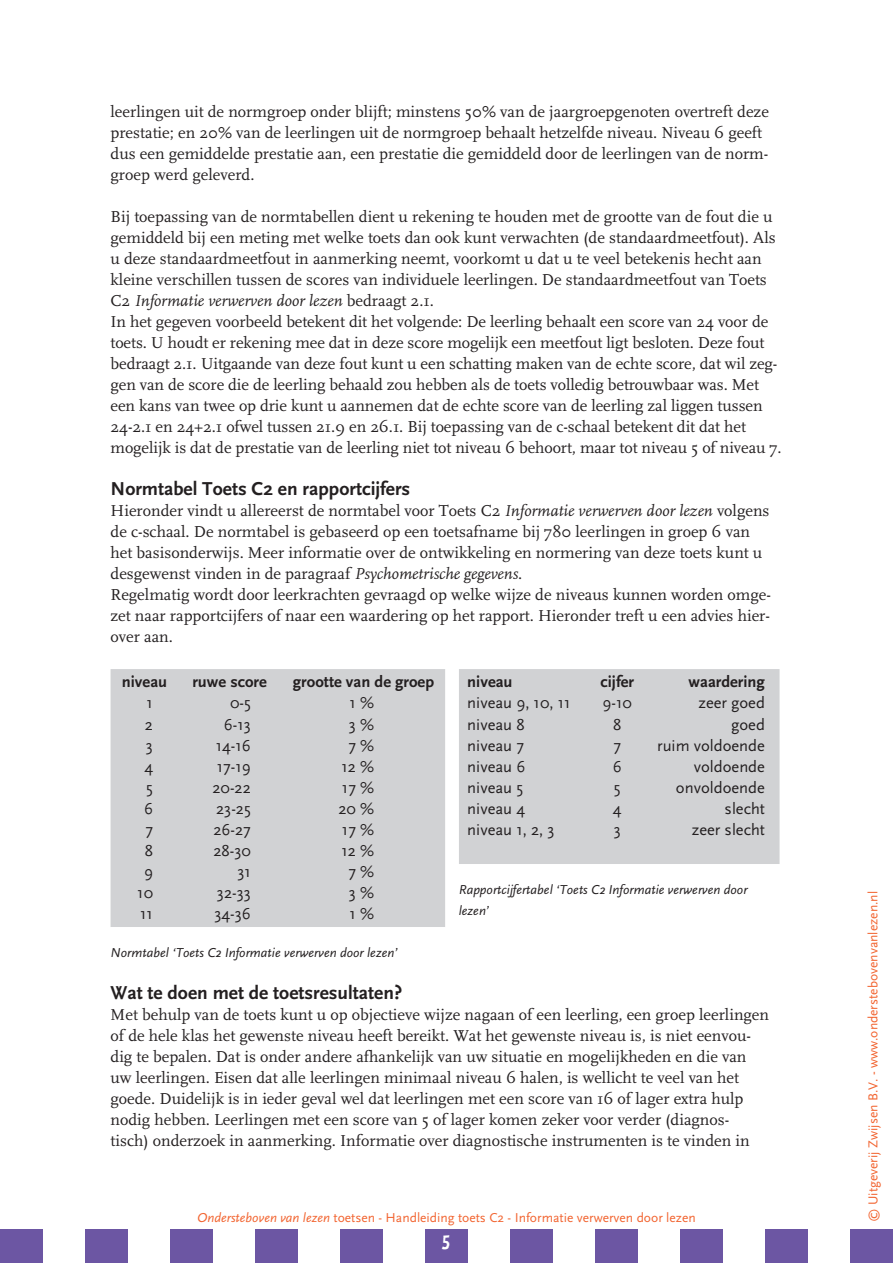
<style>
.page{position:relative;width:893px;height:1263px;background:#fff}
.page>*{position:absolute;margin:0;border:0;box-sizing:border-box;transform-origin:0 0}
._03_Andere_pagina_s{font:700 19.5px "Scala Sans";color:#231f20}
._03_Andere_pagina_s-2{font:16.5px/21px "Scala";color:#231f20}
._04_Tabel_04_Normtab{font:16.5px "Scala Sans";color:#231f20}
._04_Tabel_04_Normtab-2{font:700 16.5px "Scala Sans";color:#231f20}
.t1{font:13.5px "Scala Sans";color:#f26430}
._03_Andere_pagina_s-3{font:italic 13.5px/21px "Scala Sans";color:#231f20}
.s1{font-style:italic}
</style>
<div class="page">
<div style="left:0;top:1229px;width:43px;height:34px;background:#6c56a3"></div>
<div style="left:85px;top:1229px;width:43px;height:34px;background:#6c56a3"></div>
<div style="left:170px;top:1229px;width:43px;height:34px;background:#6c56a3"></div>
<div style="left:255px;top:1229px;width:43px;height:34px;background:#6c56a3"></div>
<div style="left:340px;top:1229px;width:43px;height:34px;background:#6c56a3"></div>
<div style="left:425px;top:1229px;width:43px;height:34px;background:#6c56a3"></div>
<div style="left:510px;top:1229px;width:43px;height:34px;background:#6c56a3"></div>
<div style="left:595px;top:1229px;width:43px;height:34px;background:#6c56a3"></div>
<div style="left:680px;top:1229px;width:43px;height:34px;background:#6c56a3"></div>
<div style="left:765px;top:1229px;width:43px;height:34px;background:#6c56a3"></div>
<div style="left:850px;top:1229px;width:43px;height:34px;background:#6c56a3"></div>
<svg style="left:111px;top:669px;width:668px;height:258px;background:#d7d8d9"></svg>
<p class="_03_Andere_pagina_s-2" style="left:111px;top:101px;width:660px">leerlingen uit de normgroep onder blijft; minstens 50% van de jaargroepgenoten overtreft deze prestatie; en 20% van de leerlingen uit de normgroep behaalt hetzelfde niveau. Niveau 6 geeft dus een gemiddelde prestatie aan, een prestatie die gemiddeld door de leerlingen van de norm&shy;groep werd geleverd.</p>
<p class="_03_Andere_pagina_s-2" style="left:111px;top:206px;width:667px">Bij toepassing van de normtabellen dient u rekening te houden met de grootte van de fout die u gemiddeld bij een meting met welke toets dan ook kunt verwachten (de standaardmeetfout). Als u deze standaardmeetfout in aanmerking neemt, voorkomt u dat u te veel betekenis hecht aan kleine verschillen tussen de scores van individuele leerlingen. De standaardmeetfout van Toets C2 <span class="s1">Informatie verwerven door lezen</span> bedraagt 2.1.</p>
<p class="_03_Andere_pagina_s-2" style="left:111px;top:311px;width:673px">In het gegeven voorbeeld betekent dit het volgende: De leerling behaalt een score van 24 voor de toets. U houdt er rekening mee dat in deze score mogelijk een meetfout ligt besloten. Deze fout bedraagt 2.1. Uitgaande van deze fout kunt u een schatting maken van de echte score, dat wil zeg&shy;gen van de score die de leerling behaald zou hebben als de toets volledig betrouwbaar was. Met een kans van twee op drie kunt u aannemen dat de echte score van de leerling zal liggen tussen 24-2.1 en 24+2.1 ofwel tussen 21.9 en 26.1. Bij toepassing van de c-schaal betekent dit dat het mogelijk is dat de prestatie van de leerling niet tot niveau 6 behoort, maar tot niveau 5 of niveau 7.</p>
<p class="_03_Andere_pagina_s" style="left:111px;top:478px;width:301px">Normtabel Toets C2 en rapportcijfers</p>
<p class="_03_Andere_pagina_s-2" style="left:111px;top:500px;width:660px">Hieronder vindt u allereerst de normtabel voor Toets C2 <span class="s1">Informatie verwerven door lezen</span> volgens de c-schaal. De normtabel is gebaseerd op een toetsafname bij 780 leerlingen in groep 6 van het basisonderwijs. Meer informatie over de ontwikkeling en normering van deze toets kunt u desgewenst vinden in de paragraaf <span class="s1">Psychometrische gegevens</span>.</p>
<p class="_03_Andere_pagina_s-2" style="left:111px;top:584px;width:662px;text-align:justify">Regelmatig wordt door leerkrachten gevraagd op welke wijze de niveaus kunnen worden omge&shy;zet naar rapportcijfers of naar een waardering op het rapport. Hieronder treft u een advies hier&shy;over aan.</p>
<p class="_04_Tabel_04_Normtab-2" style="left:122px;top:673px;width:47px">niveau</p>
<p class="_04_Tabel_04_Normtab-2" style="left:192px;top:673px;width:76px">ruwe score</p>
<p class="_04_Tabel_04_Normtab-2" style="left:293px;top:673px;width:143px">grootte van de groep</p>
<p class="_04_Tabel_04_Normtab" style="left:147px;top:694px;width:8px">1</p>
<p class="_04_Tabel_04_Normtab" style="left:230px;top:694px;width:22px">0-5</p>
<p class="_04_Tabel_04_Normtab" style="left:350px;top:694px;width:26px">1 %</p>
<p class="_04_Tabel_04_Normtab" style="left:145px;top:715px;width:10px">2</p>
<p class="_04_Tabel_04_Normtab" style="left:224px;top:715px;width:29px">6-13</p>
<p class="_04_Tabel_04_Normtab" style="left:349px;top:715px;width:27px">3 %</p>
<p class="_04_Tabel_04_Normtab" style="left:146px;top:736px;width:9px">3</p>
<p class="_04_Tabel_04_Normtab" style="left:216px;top:736px;width:37px">14-16</p>
<p class="_04_Tabel_04_Normtab" style="left:348px;top:736px;width:27px">7 %</p>
<p class="_04_Tabel_04_Normtab" style="left:144px;top:757px;width:10px">4</p>
<p class="_04_Tabel_04_Normtab" style="left:217px;top:757px;width:36px">17-19</p>
<p class="_04_Tabel_04_Normtab" style="left:341px;top:757px;width:34px">12 %</p>
<p class="_04_Tabel_04_Normtab" style="left:146px;top:778px;width:8px">5</p>
<p class="_04_Tabel_04_Normtab" style="left:212px;top:778px;width:40px">20-22</p>
<p class="_04_Tabel_04_Normtab" style="left:342px;top:778px;width:34px">17 %</p>
<p class="_04_Tabel_04_Normtab" style="left:144px;top:799px;width:10px">6</p>
<p class="_04_Tabel_04_Normtab" style="left:216px;top:799px;width:36px">23-25</p>
<p class="_04_Tabel_04_Normtab" style="left:338px;top:799px;width:37px">20 %</p>
<p class="_04_Tabel_04_Normtab" style="left:145px;top:820px;width:9px">7</p>
<p class="_04_Tabel_04_Normtab" style="left:213px;top:820px;width:39px">26-27</p>
<p class="_04_Tabel_04_Normtab" style="left:342px;top:820px;width:34px">17 %</p>
<p class="_04_Tabel_04_Normtab" style="left:145px;top:841px;width:10px">8</p>
<p class="_04_Tabel_04_Normtab" style="left:213px;top:841px;width:39px">28-30</p>
<p class="_04_Tabel_04_Normtab" style="left:341px;top:841px;width:34px">12 %</p>
<p class="_04_Tabel_04_Normtab" style="left:144px;top:862px;width:10px">9</p>
<p class="_04_Tabel_04_Normtab" style="left:237px;top:862px;width:15px">31</p>
<p class="_04_Tabel_04_Normtab" style="left:348px;top:862px;width:27px">7 %</p>
<p class="_04_Tabel_04_Normtab" style="left:137px;top:883px;width:17px">10</p>
<p class="_04_Tabel_04_Normtab" style="left:217px;top:883px;width:35px">32-33</p>
<p class="_04_Tabel_04_Normtab" style="left:349px;top:883px;width:27px">3 %</p>
<p class="_04_Tabel_04_Normtab" style="left:140px;top:904px;width:14px">11</p>
<p class="_04_Tabel_04_Normtab" style="left:214px;top:904px;width:38px">34-36</p>
<p class="_04_Tabel_04_Normtab" style="left:350px;top:904px;width:26px">1 %</p>
<p class="_04_Tabel_04_Normtab-2" style="left:467px;top:673px;width:47px">niveau</p>
<p class="_04_Tabel_04_Normtab-2" style="left:601px;top:673px;width:35px">cijfer</p>
<p class="_04_Tabel_04_Normtab-2" style="left:689px;top:673px;width:78px">waardering</p>
<p class="_04_Tabel_04_Normtab" style="left:467px;top:694px;width:105px">niveau 9, 10, 11</p>
<p class="_04_Tabel_04_Normtab" style="left:603px;top:694px;width:31px">9-10</p>
<p class="_04_Tabel_04_Normtab" style="left:698px;top:694px;width:68px">zeer goed</p>
<p class="_04_Tabel_04_Normtab" style="left:467px;top:715px;width:59px">niveau 8</p>
<p class="_04_Tabel_04_Normtab" style="left:613px;top:715px;width:10px">8</p>
<p class="_04_Tabel_04_Normtab" style="left:731px;top:715px;width:35px">goed</p>
<p class="_04_Tabel_04_Normtab" style="left:467px;top:736px;width:58px">niveau 7</p>
<p class="_04_Tabel_04_Normtab" style="left:613px;top:736px;width:9px">7</p>
<p class="_04_Tabel_04_Normtab" style="left:657px;top:736px;width:109px">ruim voldoende</p>
<p class="_04_Tabel_04_Normtab" style="left:467px;top:757px;width:60px">niveau 6</p>
<p class="_04_Tabel_04_Normtab" style="left:613px;top:757px;width:10px">6</p>
<p class="_04_Tabel_04_Normtab" style="left:694px;top:757px;width:73px">voldoende</p>
<p class="_04_Tabel_04_Normtab" style="left:467px;top:778px;width:57px">niveau 5</p>
<p class="_04_Tabel_04_Normtab" style="left:614px;top:778px;width:8px">5</p>
<p class="_04_Tabel_04_Normtab" style="left:676px;top:778px;width:90px">onvoldoende</p>
<p class="_04_Tabel_04_Normtab" style="left:467px;top:799px;width:59px">niveau 4</p>
<p class="_04_Tabel_04_Normtab" style="left:613px;top:799px;width:10px">4</p>
<p class="_04_Tabel_04_Normtab" style="left:725px;top:799px;width:42px">slecht</p>
<p class="_04_Tabel_04_Normtab" style="left:467px;top:820px;width:89px">niveau 1, 2, 3</p>
<p class="_04_Tabel_04_Normtab" style="left:614px;top:820px;width:9px">3</p>
<p class="_04_Tabel_04_Normtab" style="left:692px;top:820px;width:75px">zeer slecht</p>
<p class="_03_Andere_pagina_s-3" style="left:459px;top:879px;width:290px">Rapportcijfertabel ‘Toets C2 Informatie verwerven door lezen’</p>
<p class="_03_Andere_pagina_s-3" style="left:111px;top:942px;width:289px">Normtabel ‘Toets C2 Informatie verwerven door lezen’</p>
<p class="_03_Andere_pagina_s" style="left:111px;top:982px;width:293px">Wat te doen met de toetsresultaten?</p>
<p class="_03_Andere_pagina_s-2" style="left:111px;top:1004px;width:660px">Met behulp van de toets kunt u op objectieve wijze nagaan of een leerling, een groep leerlingen of de hele klas het gewenste niveau heeft bereikt. Wat het gewenste niveau is, is niet eenvou&shy;dig te bepalen. Dat is onder andere afhankelijk van uw situatie en mogelijkheden en die van uw leerlingen. Eisen dat alle leerlingen minimaal niveau 6 halen, is wellicht te veel van het goede. Duidelijk is in ieder geval wel dat leerlingen met een score van 16 of lager extra hulp nodig hebben. Leerlingen met een score van 5 of lager komen zeker voor verder (diagnos&shy;tisch) onderzoek in aanmerking. Informatie over diagnostische instrumenten is te vinden in</p>
<p class="t1" style="left:197px;top:1210px;width:500px"><span class="s1">Ondersteboven van lezen</span> toetsen - Handleiding toets C2 - Informatie verwerven door lezen</p>
<p class="t1" style="left:866px;top:1222px;width:332px;rotate:-90deg">© Uitgeverij Zwijsen B.V. - www.onderstebovenvanlezen.nl</p>
</div>
